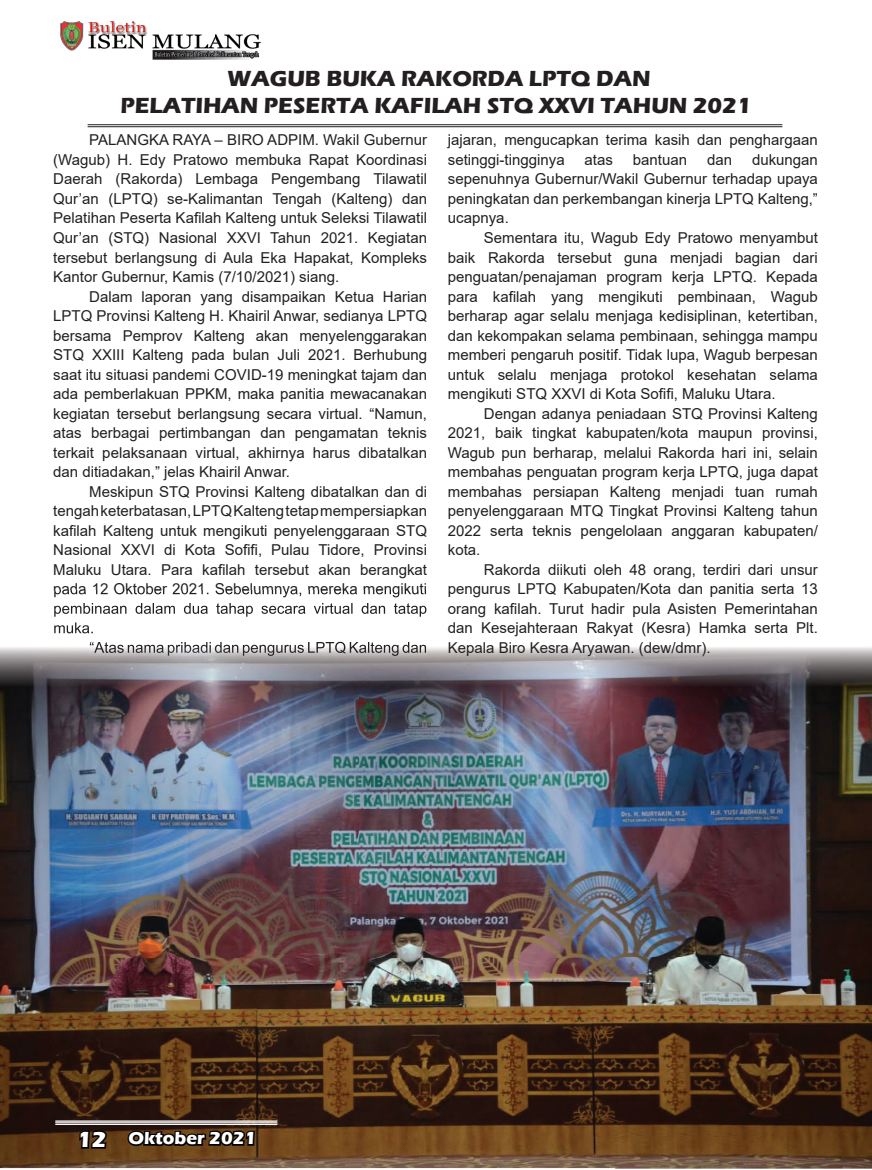
<style>
.page{position:relative;width:872px;height:1170px;background:#fff}
.page>*{position:absolute;margin:0;border:0;box-sizing:border-box;transform-origin:0 0}
.t1{font:700 22.5px/27px "Eras ITC";color:#231f20;text-align:center}
.t2{font:700 18px "Eras ITC";color:#fff}
.t3{font:15px/19.5px "Arial";color:#231f20;text-align:justify}
.s1{font-size:22.5px}
</style>
<div class="page">
<img style="left:60px;top:21px;width:201px;height:39px">
<img style="left:0;top:597px;width:872px;height:570px">
<img style="left:54px;top:1121px;width:222px;height:4px">
<img style="left:54px;top:590px;width:372px;height:7px">
<img style="left:54px;top:603px;width:373px;height:13px">
<img style="left:54px;top:622px;width:39px;height:11px">
<img style="left:90px;top:641px;width:337px;height:14px">
<hr style="left:88px;top:124px;width:694px;height:1px;background:#231f20">
<hr style="left:88px;top:126px;width:694px;height:1px;background:#231f20">
<svg style="left:125px;top:1100px;width:132px;height:69px;background:#4c3521"></svg>
<svg style="left:78px;top:1100px;width:31px;height:50px"></svg>
<hr style="left:55px;top:1120px;width:222px;height:1px;background:#fff">
<hr style="left:55px;top:1122px;width:222px;height:1px;background:#fff">
<hr style="left:55px;top:1123px;width:222px;height:1px;background:#fff">
<h1 class="t1" style="left:120px;top:65px;width:632px">WAGUB BUKA RAKORDA LPTQ DAN<br>PELATIHAN PESERTA KAFILAH STQ XXVI TAHUN 2021</h1>
<p class="t3" style="left:53px;top:130px;width:375px;text-indent:36px">PALANGKA RAYA – BIRO ADPIM. Wakil Gubernur (Wagub) H. Edy Pratowo membuka Rapat Koordinasi Daerah (Rakorda) Lembaga Pengembang Tilawatil Qur’an (LPTQ) se-Kalimantan Tengah (Kalteng) dan Pelatihan Peserta Kafilah Kalteng untuk Seleksi Tilawatil Qur’an (STQ) Nasional XXVI Tahun 2021. Kegiatan tersebut berlangsung di Aula Eka Hapakat, Kompleks Kantor Gubernur, Kamis (7/10/2021) siang.</p>
<p class="t3" style="left:53px;top:286px;width:375px;text-indent:36px">Dalam laporan yang disampaikan Ketua Harian LPTQ Provinsi Kalteng H. Khairil Anwar, sedianya LPTQ bersama Pemprov Kalteng akan menyelenggarakan STQ XXIII Kalteng pada bulan Juli 2021. Berhubung saat itu situasi pandemi COVID-19 meningkat tajam dan ada pemberlakuan PPKM, maka panitia mewacanakan kegiatan tersebut berlangsung secara virtual. “Namun, atas berbagai pertimbangan dan pengamatan teknis terkait pelaksanaan virtual, akhirnya harus dibatalkan dan ditiadakan,” jelas Khairil Anwar.</p>
<p class="t3" style="left:53px;top:481px;width:375px;text-indent:36px">Meskipun STQ Provinsi Kalteng dibatalkan dan di tengah keterbatasan, LPTQ Kalteng tetap mempersiapkan kafilah Kalteng untuk mengikuti penyelenggaraan STQ Nasional XXVI di Kota Sofifi, Pulau Tidore, Provinsi Maluku Utara. Para kafilah tersebut akan berangkat pada 12 Oktober 2021. Sebelumnya, mereka mengikuti</p>
<p class="t3" style="left:448px;top:130px;width:371px">jajaran, mengucapkan terima kasih dan penghargaan setinggi-tingginya</p>
<p class="t3" style="left:448px;top:150px;width:371px;text-indent:304px">dukungan sepenuhnya Gubernur/Wakil Gubernur terhadap upaya peningkatan dan perkembangan kinerja LPTQ Kalteng,” ucapnya.</p>
<p class="t3" style="left:448px;top:228px;width:371px;text-indent:36px">Sementara itu, Wagub Edy Pratowo menyambut baik Rakorda tersebut guna menjadi bagian dari penguatan/penajaman program kerja LPTQ. Kepada para kafilah yang mengikuti pembinaan, Wagub berharap agar selalu menjaga kedisiplinan, ketertiban, dan kekompakan selama pembinaan, sehingga mampu memberi pengaruh positif. Tidak lupa, Wagub berpesan untuk selalu menjaga protokol kesehatan selama mengikuti STQ XXVI di Kota Sofifi, Maluku Utara.</p>
<p class="t3" style="left:448px;top:403px;width:371px;text-indent:36px">Dengan adanya peniadaan STQ Provinsi Kalteng 2021, baik tingkat kabupaten/kota maupun provinsi, Wagub pun berharap, melalui Rakorda hari ini, selain membahas penguatan program kerja LPTQ, juga dapat membahas persiapan Kalteng menjadi tuan rumah penyelenggaraan MTQ Tingkat Provinsi Kalteng tahun 2022 serta teknis pengelolaan anggaran kabupaten/ kota.</p>
<p class="t3" style="left:448px;top:559px;width:371px;text-indent:36px">Rakorda diikuti oleh 48 orang, terdiri dari unsur pengurus LPTQ Kabupaten/Kota dan panitia serta 13 orang kafilah. Turut hadir pula Asisten Pemerintahan dan Kesejahteraan Rakyat (Kesra) Hamka serta Plt.<br>Kepala Biro Kesra Aryawan. (dew/dmr).</p>
<p class="t3" style="left:584px;top:150px;width:30px">atas</p>
<p class="t3" style="left:633px;top:150px;width:56px">bantuan</p>
<p class="t3" style="left:707px;top:150px;width:27px">dan</p>
<p class="t2" style="left:77px;top:1127px;width:180px"><span class="s1">12</span> Oktober 2021</p>
</div>
